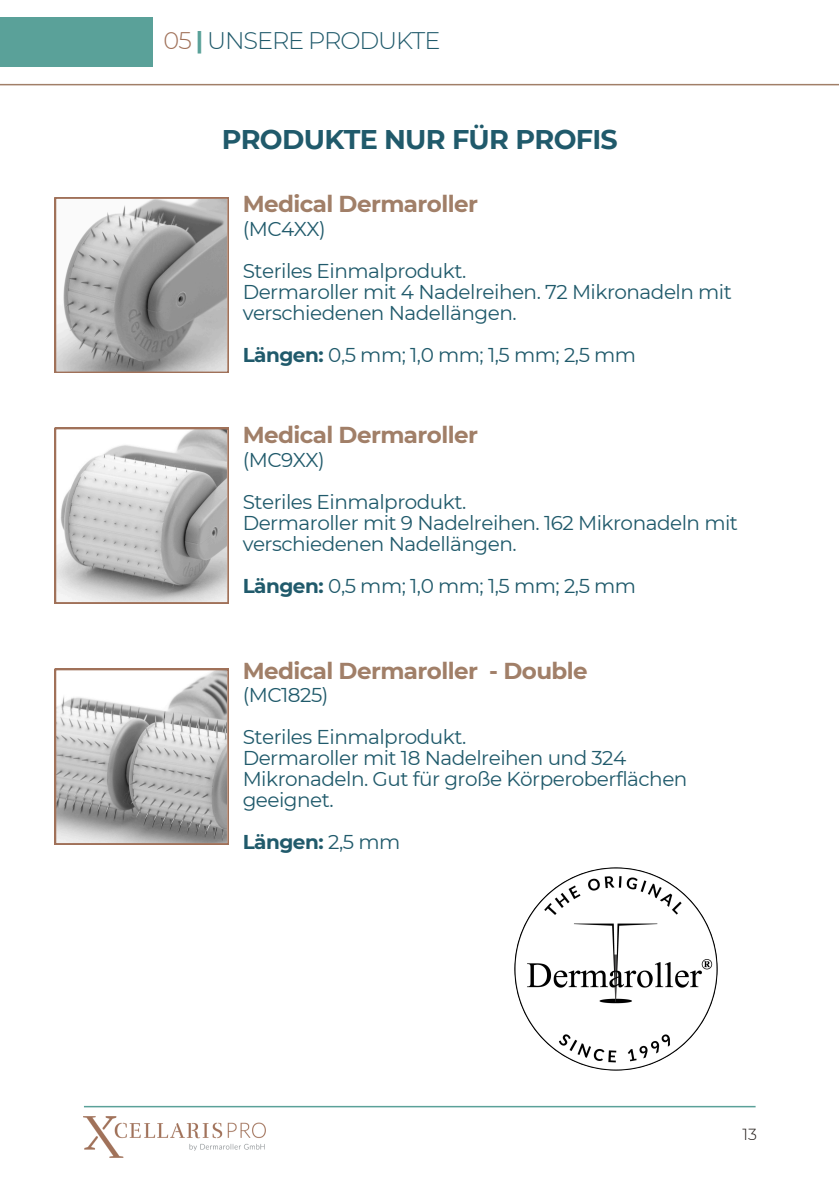
<style>
.page{position:relative;width:839px;height:1191px;background:#fff}
.page>*{position:absolute;margin:0;border:0;box-sizing:border-box;transform-origin:0 0}
.t1{font:700 27px "Montserrat";letter-spacing:-.025em;color:#205a6b}
.t2{font:300 24px "Montserrat";letter-spacing:-.045em;color:#205a6b}
.t3{font:700 23px "Montserrat";letter-spacing:-.025em;color:#a17f68}
.t4{font:20px/21px "Montserrat";letter-spacing:-.025em;color:#205a6b}
.t5{font:700 20px "Montserrat";letter-spacing:-.025em;color:#205a6b}
.t6{font:300 16px "Montserrat";color:#1e1815}
.s1{color:#a07159}
.s2{font-weight:700;color:#5aa199}
.s3{font-weight:700}
.s4{font-weight:400}
</style>
<div class="page">
<hr style="left:0;top:84px;width:838px;height:1px;background:#a17f68">
<div style="left:0;top:17px;width:152px;height:50px;background:#5aa199"></div>
<svg style="left:55px;top:197px;width:174px;height:176px;background:#acaaa9"></svg>
<svg style="left:55px;top:428px;width:174px;height:175px"></svg>
<svg style="left:55px;top:669px;width:174px;height:175px"></svg>
<hr style="left:84px;top:1106px;width:671px;height:1px;background:#5aa199">
<img style="left:84px;top:1117px;width:181px;height:40px">
<img style="left:514px;top:867px;width:203px;height:204px;border-radius:50%">
<h3 class="t2" style="left:164px;top:26px;width:278px"><span class="s1">05</span> <span class="s2">|</span> UNSERE PRODUKTE</h3>
<h4 class="t1" style="left:222px;top:123px;width:397px">PRODUKTE NUR FÜR PROFIS</h4>
<p class="t3" style="left:243px;top:190px;width:237px">Medical Dermaroller</p>
<p class="t4" style="left:243px;top:218px;width:85px">(MC4XX)</p>
<p class="t4" style="left:243px;top:260px;width:225px">Steriles Einmalprodukt.</p>
<p class="t4" style="left:243px;top:281px;width:491px">Dermaroller mit 4 Nadelreihen. 72 Mikronadeln mit verschiedenen Nadellängen.</p>
<h3 class="t4" style="left:243px;top:344px;width:395px"><span class="s3">Längen:</span> 0,5 mm; 1,0 mm; 1,5 mm; 2,5 mm</h3>
<p class="t3" style="left:243px;top:421px;width:237px">Medical Dermaroller</p>
<p class="t4" style="left:243px;top:449px;width:84px">(MC9XX)</p>
<p class="t4" style="left:243px;top:491px;width:225px">Steriles Einmalprodukt.</p>
<p class="t4" style="left:243px;top:512px;width:497px">Dermaroller mit 9 Nadelreihen. 162 Mikronadeln mit verschiedenen Nadellängen.</p>
<h3 class="t4" style="left:243px;top:575px;width:395px"><span class="s3">Längen:</span> 0,5 mm; 1,0 mm; 1,5 mm; 2,5 mm</h3>
<h4 class="t3" style="left:243px;top:657px;width:346px">Medical Dermaroller - Double</h4>
<p class="t4" style="left:243px;top:685px;width:87px">(MC1825)</p>
<p class="t4" style="left:243px;top:727px;width:225px">Steriles Einmalprodukt.</p>
<p class="t4" style="left:243px;top:748px;width:446px">Dermaroller mit 18 Nadelreihen und 324<br>Mikronadeln. Gut für große Körperoberflächen geeignet.</p>
<p class="t5" style="left:243px;top:830px;width:159px">Längen: <span class="s4">2,5 mm</span></p>
<p class="t6" style="left:742px;top:1125px;width:16px">13</p>
</div>
